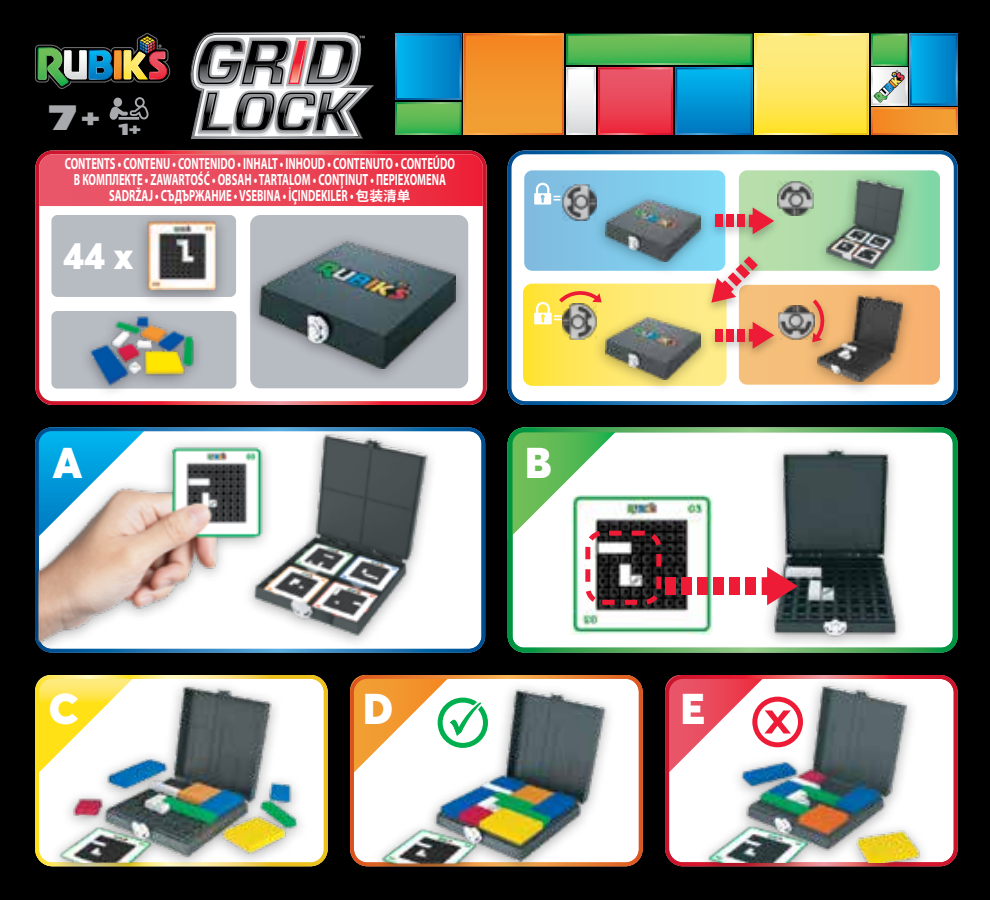
<style>
.page{position:relative;width:990px;height:900px;background:#000}
.page>*{position:absolute;margin:0;border:0;box-sizing:border-box;transform-origin:0 0}
.t1{font:900 42.5px "Averta";color:#fff}
.t2{font:900 37.5px "Averta";color:#fff}
.t3{font:700 16.25px/16.2px "Myriad Pro";color:#fff;text-align:center;scale:.65 1}
.t4{font:900 16.25px "Vast XL";color:#a7a9ac}
.s1{font-family:"Helvetica LT";font-weight:900}
.s2{font-family:"Noto Sans SC";font-size:13.75px}
</style>
<div class="page">
<svg style="left:395px;top:34px;width:563px;height:101px;background:#9aa372"></svg>
<svg style="left:35px;top:150px;width:452px;height:255px;background:#eec0c5"></svg>
<svg style="left:508px;top:150px;width:450px;height:255px;background:#c3d7e6"></svg>
<div style="left:249px;top:214px;width:221px;height:176px;background:#b7bbc2;border-radius:11px"></div>
<div style="left:248px;top:213px;width:223px;height:178px;border:2px solid #fff;border-radius:11px"></div>
<div style="left:50px;top:214px;width:187px;height:84px;background:#b7bbc2;border-radius:7px"></div>
<div style="left:49px;top:212px;width:190px;height:87px;border:2px solid #fff;border-radius:7px"></div>
<div style="left:50px;top:310px;width:188px;height:80px;background:#b7bbc2;border-radius:7px"></div>
<div style="left:49px;top:309px;width:190px;height:82px;border:2px solid #fff;border-radius:7px"></div>
<svg style="left:508px;top:428px;width:450px;height:224px;background:#d2e8d6"></svg>
<svg style="left:523px;top:169px;width:418px;height:217px;background:#d0cfa2"></svg>
<svg style="left:39px;top:154px;width:444px;height:52px;background:#ea4356"></svg>
<img style="left:680px;top:442px;width:278px;height:211px">
<img style="left:35px;top:33px;width:135px;height:56px">
<img style="left:562px;top:184px;width:34px;height:36px">
<img style="left:778px;top:182px;width:36px;height:34px">
<img style="left:779px;top:305px;width:26px;height:34px">
<img style="left:562px;top:303px;width:34px;height:36px">
<div style="left:135px;top:212px;width:94px;height:95px;background:#000;opacity:.35"></div>
<img style="left:148px;top:221px;width:68px;height:69px">
<div style="left:78px;top:308px;width:127px;height:91px;background:#000;opacity:.35"></div>
<img style="left:81px;top:316px;width:122px;height:86px">
<div style="left:246px;top:232px;width:223px;height:152px;background:#000;opacity:.35"></div>
<img style="left:259px;top:241px;width:197px;height:127px">
<div style="left:592px;top:190px;width:122px;height:87px;background:#000;opacity:.35"></div>
<img style="left:605px;top:200px;width:95px;height:61px">
<div style="left:592px;top:309px;width:122px;height:86px;background:#000;opacity:.35"></div>
<img style="left:605px;top:318px;width:95px;height:62px">
<div style="left:814px;top:170px;width:102px;height:115px;background:#000;opacity:.35"></div>
<img style="left:827px;top:179px;width:77px;height:90px">
<div style="left:805px;top:286px;width:110px;height:111px;background:#000;opacity:.35"></div>
<img style="left:818px;top:296px;width:85px;height:85px">
<div style="left:25px;top:425px;width:414px;height:232px;background:#000;opacity:.35"></div>
<img style="left:34px;top:425px;width:451px;height:221px">
<img style="left:571px;top:495px;width:141px;height:140px">
<div style="left:48px;top:678px;width:261px;height:201px;background:#000;opacity:.35"></div>
<img style="left:35px;top:675px;width:292px;height:187px">
<img style="left:350px;top:675px;width:291px;height:192px">
<div style="left:696px;top:677px;width:235px;height:202px;background:#000;opacity:.35"></div>
<img style="left:665px;top:675px;width:292px;height:187px">
<svg style="left:508px;top:428px;width:153px;height:177px;background:#a5bda2"></svg>
<div style="left:746px;top:577px;width:10px;height:18px;background:#ed1b35"></div>
<div style="left:729px;top:577px;width:11px;height:18px;background:#ed1b35"></div>
<div style="left:713px;top:577px;width:11px;height:18px;background:#ed1b35"></div>
<div style="left:697px;top:577px;width:11px;height:18px;background:#ed1b35"></div>
<div style="left:665px;top:577px;width:11px;height:18px;background:#ed1b35"></div>
<div style="left:681px;top:577px;width:11px;height:18px;background:#ed1b35"></div>
<svg style="left:762px;top:567px;width:36px;height:38px"></svg>
<svg style="left:190px;top:32px;width:184px;height:107px"></svg>
<svg style="left:109px;top:97px;width:40px;height:23px"></svg>
<p class="t4" style="left:49px;top:118px;width:95px"><sup>7</sup><sup>+</sup> 1+</p>
<p class="t3" style="left:65px;top:155px;width:602px">CONTENTS <span class="s1">·</span> CONTENU <span class="s1">·</span> CONTENIDO <span class="s1">·</span> INHALT <span class="s1">·</span> INHOUD <span class="s1">·</span> CONTENUTO <span class="s1">·</span> CONTEÚDO<br>В КОМПЛЕКТЕ <span class="s1">·</span> ZAWARTOŚĆ <span class="s1">·</span> OBSAH <span class="s1">·</span> TARTALOM <span class="s1">·</span> CONŢINUT <span class="s1">·</span> ΠΕΡΙΕΧΟΜΕΝΑ<br>SADRŽAJ <span class="s1">·</span> СЪДЪРЖАНИЕ <span class="s1">·</span> VSEBINA <span class="s1">·</span> İÇINDEKILER <span class="s1">·</span> <span class="s2">包装清单</span></p>
<h2 class="t2" style="left:64px;top:229px;width:72px">44 x</h2>
<h1 class="t1" style="left:53px;top:433px;width:31px">A</h1>
<h1 class="t1" style="left:525px;top:433px;width:28px">B</h1>
<h1 class="t1" style="left:49px;top:679px;width:32px">C</h1>
<h1 class="t1" style="left:363px;top:679px;width:32px">D</h1>
<h1 class="t1" style="left:681px;top:679px;width:26px">E</h1>
</div>
